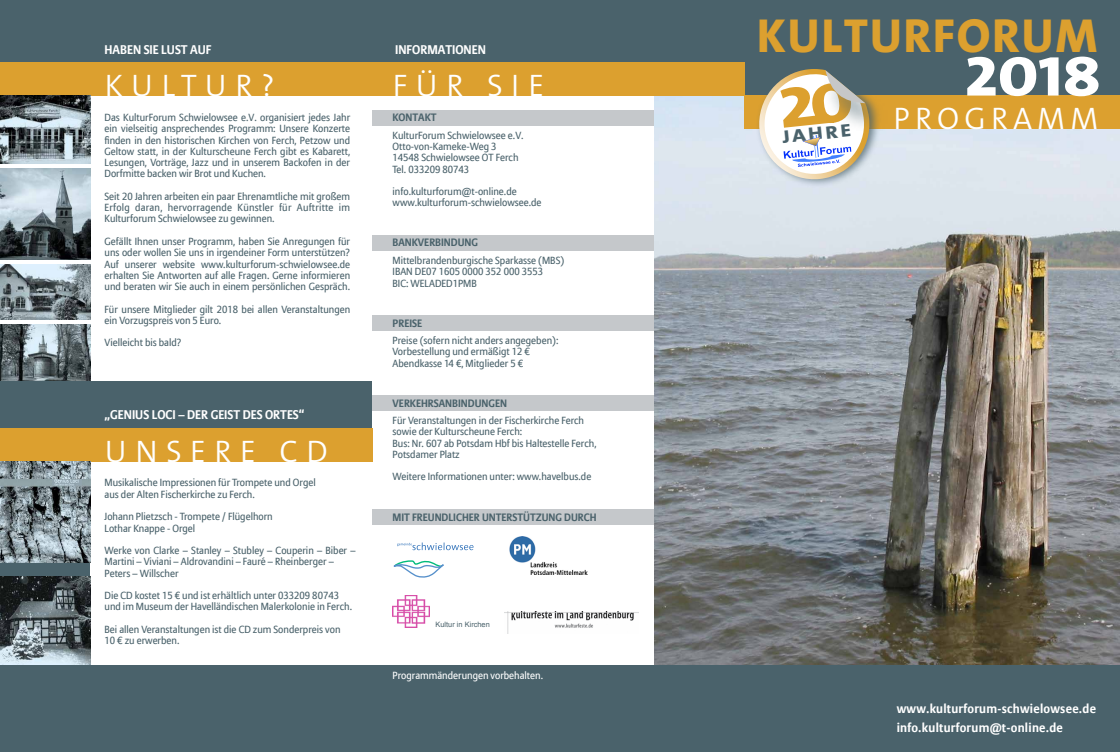
<style>
.page{position:relative;width:1120px;height:752px;background:#fff}
.page>*{position:absolute;margin:0;border:0;box-sizing:border-box;transform-origin:0 0}
.t1{font:800 56.5px "The Sans LP";color:#fff;scale:1.2 1}
.t2{font:800 48px "The Sans LP";letter-spacing:.035em;color:#dca02f}
.t3{font:300 31.25px "The Sans LP";letter-spacing:.255em;color:#fff}
.t4{font:300 31.25px "The Sans LP";letter-spacing:.165em;color:#fff}
.t5{font:800 18px "The Sans LP";color:#4a626b;scale:1.2 1}
.t6{font:700 12.5px/18.8px "Allianz Sans";letter-spacing:.02em;color:#fff}
.t7{font:700 12.5px "Allianz Sans";color:#fff}
.t8{font:700 10.62px "Allianz Sans";color:#4a626b}
.t9{font:10.25px/11.2px "Allianz Sans";color:#4a626b}
.t10{font:10.25px "Allianz Sans";color:#fff}
.t11{font:7.38px "Arial";color:#4a626b}
</style>
<div class="page">
<div style="left:0;top:0;width:1120px;height:751px;background:#4a626b"></div>
<img style="left:653px;top:96px;width:467px;height:568px">
<div style="left:0;top:96px;width:372px;height:285px;background:#fff"></div>
<div style="left:372px;top:96px;width:281px;height:568px;background:#fff"></div>
<div style="left:91px;top:461px;width:281px;height:203px;background:#fff"></div>
<img style="left:0;top:576px;width:91px;height:88px">
<div style="left:0;top:62px;width:372px;height:34px;background:#dca02f"></div>
<div style="left:372px;top:62px;width:372px;height:34px;background:#dca02f"></div>
<div style="left:744px;top:96px;width:376px;height:33px;background:#dca02f"></div>
<div style="left:0;top:427px;width:372px;height:34px;background:#dca02f"></div>
<div style="left:372px;top:235px;width:281px;height:15px;background:#c5c8cb"></div>
<div style="left:372px;top:315px;width:281px;height:15px;background:#c5c8cb"></div>
<div style="left:372px;top:395px;width:281px;height:15px;background:#c5c8cb"></div>
<div style="left:372px;top:509px;width:281px;height:15px;background:#c5c8cb"></div>
<div style="left:372px;top:111px;width:281px;height:15px;background:#c5c8cb"></div>
<svg style="left:393px;top:542px;width:80px;height:36px"></svg>
<img style="left:504px;top:611px;width:134px;height:22px">
<img style="left:509px;top:536px;width:79px;height:38px">
<img style="left:392px;top:595px;width:38px;height:32px">
<img style="left:0;top:478px;width:91px;height:83px">
<img style="left:0;top:461px;width:91px;height:17px">
<img style="left:0;top:96px;width:91px;height:67px">
<img style="left:0;top:264px;width:91px;height:55px">
<img style="left:0;top:324px;width:91px;height:57px">
<img style="left:0;top:168px;width:91px;height:91px">
<div style="left:755px;top:62px;width:125px;height:125px;background:#4a626b;opacity:.75"></div>
<div style="left:821px;top:72px;width:67px;height:60px;background:#4a626b;opacity:.75"></div>
<svg style="left:756px;top:69px;width:116px;height:113px"></svg>
<p class="t7" style="left:105px;top:41px;width:101px">HABEN SIE LUST AUF</p>
<p class="t7" style="left:395px;top:41px;width:92px">INFORMATIONEN</p>
<h3 class="t3" style="left:105px;top:66px;width:171px">KULTUR?</h3>
<h3 class="t3" style="left:393px;top:65px;width:153px">FÜR SIE</h3>
<p class="t9" style="left:105px;top:112px;width:247px;text-align:justify">Das KulturForum Schwielowsee e.V. organisiert jedes Jahr ein vielseitig ansprechendes Programm: Unsere Konzerte finden in den historischen Kirchen von Ferch, Petzow und Geltow statt, in der Kulturscheune Ferch gibt es Kabarett, Lesungen, Vorträge, Jazz und in unserem Backofen in der Dorfmitte backen wir Brot und Kuchen.</p>
<p class="t9" style="left:105px;top:191px;width:247px;text-align:justify">Seit 20 Jahren arbeiten ein paar Ehrenamtliche mit großem Erfolg daran, hervorragende Künstler für Auftritte im Kulturforum Schwielowsee zu gewinnen.</p>
<p class="t9" style="left:105px;top:236px;width:247px;text-align:justify">Gefällt Ihnen unser Programm, haben Sie Anregungen für uns oder wollen Sie uns in irgendeiner Form unterstützen?<br>Auf unserer website www.kulturforum-schwielowsee.de erhalten Sie Antworten auf alle Fragen. Gerne informieren und beraten wir Sie auch in einem persönlichen Gespräch.</p>
<p class="t9" style="left:105px;top:303px;width:247px">Für unsere Mitglieder gilt 2018 bei allen Veranstaltungen ein Vorzugspreis von 5 Euro.</p>
<p class="t9" style="left:105px;top:337px;width:78px">Vielleicht bis bald?</p>
<p class="t6" style="left:105px;top:405px;width:13px">„GENI</p>
<p class="t6" style="left:135px;top:405px;width:60px">US LOCI – DER</p>
<p class="t6" style="left:211px;top:405px;width:7px">GEIST</p>
<p class="t6" style="left:243px;top:405px;width:8px">DES</p>
<p class="t6" style="left:265px;top:405px;width:8px">ORTES</p>
<p class="t6" style="left:299px;top:405px;width:7px">“</p>
<h3 class="t3" style="left:105px;top:431px;width:224px">U NSERE CD</h3>
<p class="t9" style="left:105px;top:477px;width:213px">Musikalische Impressionen für Trompete und Orgel aus der Alten Fischerkirche zu Ferch.</p>
<p class="t9" style="left:105px;top:511px;width:170px">Johann Plietzsch - Trompete / Flügelhorn<br>Lothar Knappe - Orgel</p>
<p class="t9" style="left:105px;top:545px;width:252px">Werke von Clarke – Stanley – Stubley – Couperin – Biber –<br>Martini – Viviani – Aldrovandini – Fauré – Rheinberger –<br>Peters – Willscher</p>
<p class="t9" style="left:105px;top:590px;width:249px">Die CD kostet 15 € und ist erhältlich unter 033209 80743 und im Museum der Havelländischen Malerkolonie in Ferch.</p>
<p class="t9" style="left:105px;top:623px;width:237px">Bei allen Veranstaltungen ist die CD zum Sonderpreis von<br>10 € zu erwerben.</p>
<p class="t8" style="left:392px;top:111px;width:45px">KONTAKT</p>
<p class="t9" style="left:392px;top:130px;width:133px">KulturForum Schwielowsee e.V.<br>Otto-von-Kameke-Weg 3<br>14548 Schwielowsee OT Ferch<br>Tel. 033209 80743</p>
<p class="t9" style="left:392px;top:186px;width:150px">info.kulturforum@t-online.de www.kulturforum-schwielowsee.de</p>
<p class="t8" style="left:392px;top:236px;width:87px">BANKVERBINDUNG</p>
<p class="t9" style="left:392px;top:255px;width:173px">Mittelbrandenburgische Sparkasse (MBS)<br>IBAN DE07 1605 0000 352 000 3553<br>BIC: WELADED1PMB</p>
<p class="t8" style="left:392px;top:316px;width:31px">PREISE</p>
<p class="t9" style="left:392px;top:335px;width:167px">Preise (sofern nicht anders angegeben):<br>Vorbestellung und ermäßigt 12 €<br>Abendkasse 14 €, Mitglieder 5 €</p>
<p class="t8" style="left:392px;top:396px;width:116px">VERKEHRSANBINDUNGEN</p>
<p class="t9" style="left:392px;top:415px;width:205px">Für Veranstaltungen in der Fischerkirche Ferch sowie der Kulturscheune Ferch:<br>Bus: Nr. 607 ab Potsdam Hbf bis Haltestelle Ferch, Potsdamer Platz</p>
<p class="t9" style="left:392px;top:471px;width:200px">Weitere Informationen unter: www.havelbus.de</p>
<p class="t8" style="left:392px;top:509px;width:205px">MIT FREUNDLICHER UNTERSTÜTZUNG DURCH</p>
<p class="t11" style="left:435px;top:619px;width:56px">Kultur in Kirchen</p>
<p class="t10" style="left:392px;top:669px;width:152px">Programmänderungen vorbehalten.</p>
<h2 class="t2" style="left:757px;top:5px;width:342px">KULTURFORUM</h2>
<h1 class="t1" style="left:964px;top:40px;width:115px">2018</h1>
<h3 class="t5" style="left:781px;top:125px;width:59px;rotate:-6deg">Jahre</h3>
<h3 class="t4" style="left:893px;top:98px;width:206px">PROGRAMM</h3>
<p class="t6" style="left:896px;top:699px;width:201px">WWW.KULTURFORUM-SCHWIELOWSEE.DE<br>INFO.KULTURFORUM@T-ONLINE.DE</p>
</div>
